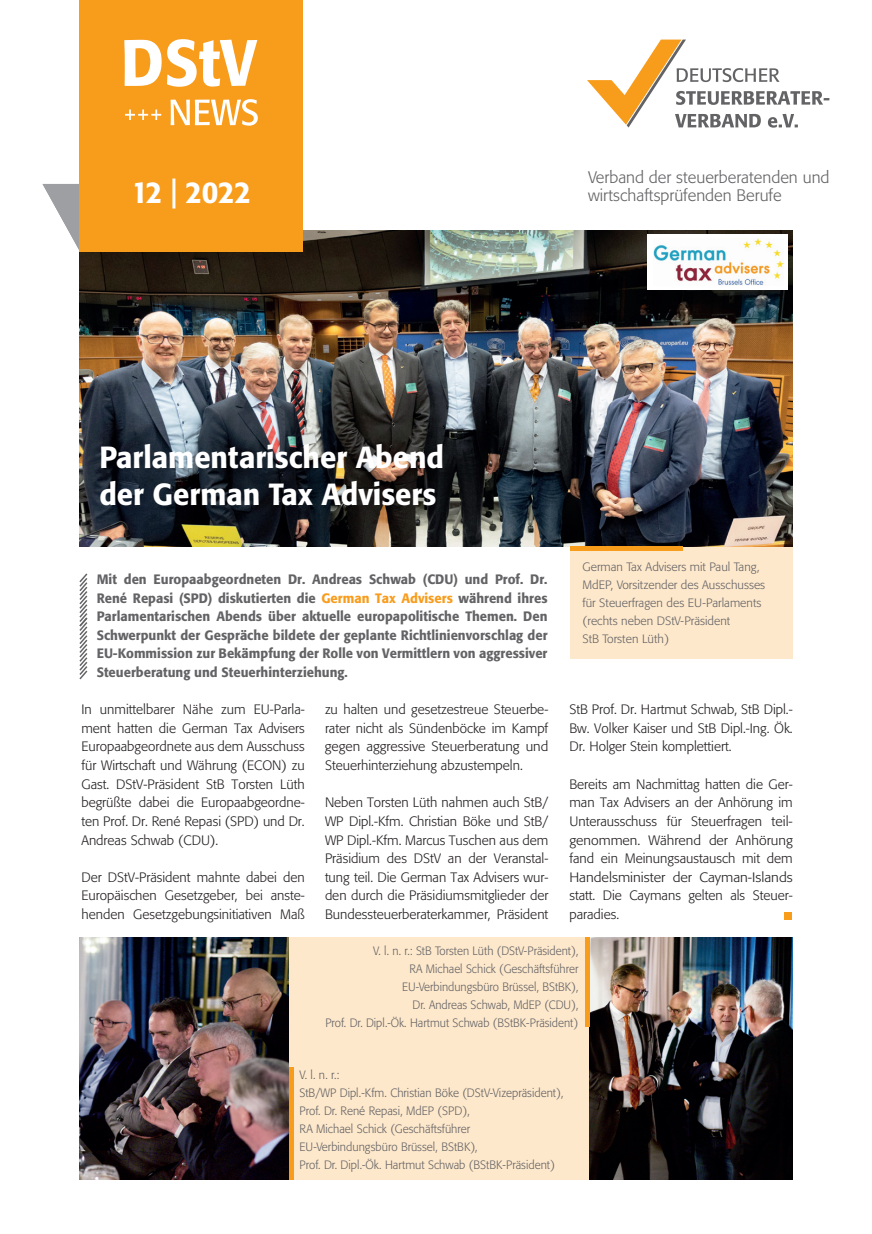
<style>
.page{position:relative;width:872px;height:1234px;background:#fff}
.page>*{position:absolute;margin:0;border:0;box-sizing:border-box;transform-origin:0 0}
.t1{font:500 30.3px/36.9px "Formata BQ";color:#fff;scale:.96 1}
.t2{font:500 30px "Formata BQ";letter-spacing:-.02em;color:#fff;scale:.95 1}
.t3{font:300 16.5px/18px "Formata BQ";color:#636366}
.t4{font:300 13.5px/18.6px "Formata BQ";color:#231f20;text-align:justify}
.t5{font:500 13.5px/18.6px "Formata BQ";color:#636366;text-align:justify;scale:.96 1}
.t6{font:300 12px/18px "Formata BQ";color:#636366;scale:.96 1}
.t7{font:300 12px/18px "Formata BQ";color:#636366;text-align:right;scale:.95 1}
.t8{font:300 12px/18px "Formata BQ";color:#636366}
.s1{color:#f89c1c}
</style>
<div class="page">
<svg style="left:587px;top:40px;width:242px;height:88px"></svg>
<div style="left:570px;top:538px;width:222px;height:120px;background:#fee8cb"></div>
<div style="left:269px;top:936px;width:333px;height:243px;background:#fee8cb"></div>
<img style="left:80px;top:230px;width:712px;height:316px">
<div style="left:784px;top:911px;width:8px;height:8px;background:#f89c1c"></div>
<img style="left:589px;top:936px;width:203px;height:243px">
<img style="left:80px;top:936px;width:209px;height:243px">
<svg style="left:43px;top:184px;width:37px;height:67px"></svg>
<div style="left:80px;top:0;width:223px;height:251px;background:#f89c1c"></div>
<svg style="left:124px;top:39px;width:133px;height:48px"></svg>
<svg style="left:171px;top:99px;width:87px;height:27px"></svg>
<svg style="left:125px;top:109px;width:36px;height:11px"></svg>
<div style="left:647px;top:234px;width:141px;height:56px;background:#fff"></div>
<img style="left:654px;top:238px;width:129px;height:47px">
<div style="left:570px;top:546px;width:113px;height:5px;background:#f89c1c"></div>
<hr style="left:585px;top:937px;width:4px;height:89px;background:#f89c1c">
<hr style="left:289px;top:1066px;width:4px;height:113px;background:#f89c1c">
<svg style="left:79px;top:573px;width:9px;height:107px"></svg>
<h2 class="t2" style="left:132px;top:174px;width:127px">12 | 2022</h2>
<p class="t3" style="left:588px;top:169px;width:243px">Verband der steuerberatenden und wirtschaftsprüfenden Berufe</p>
<h1 class="t1" style="left:99px;top:439px;width:361px">Parlamentarischer Abend der German Tax Advisers</h1>
<p class="t5" style="left:97px;top:569px;width:471px">Mit den Europaabgeordneten Dr. Andreas Schwab (CDU) und Prof. Dr.<br>René Repasi (SPD) diskutierten die <span class="s1">German Tax Advisers</span> während ihres Parlamentarischen Abends über aktuelle europapolitische Themen. Den Schwerpunkt der Gespräche bildete der geplante Richtlinienvorschlag der EU-Kommission zur Bekämpfung der Rolle von Vermittlern von aggressiver Steuerberatung und Steuerhinterziehung.</p>
<p class="t4" style="left:81px;top:700px;width:225px">In unmittelbarer Nähe zum EU-Parla&shy;ment hatten die German Tax Advisers Europaabgeordnete aus dem Ausschuss für Wirtschaft und Währung (ECON) zu Gast. DStV-Präsident StB Torsten Lüth begrüßte dabei die Europaabgeordne&shy;ten Prof. Dr. René Repasi (SPD) und Dr.<br>Andreas Schwab (CDU).</p>
<p class="t4" style="left:81px;top:867px;width:225px">Der DStV-Präsident mahnte dabei den Europäischen Gesetzgeber, bei anste&shy;henden Gesetzgebungsinitiativen Maß</p>
<p class="t4" style="left:325px;top:700px;width:225px">zu halten und gesetzestreue Steuerbe&shy;rater nicht als Sündenböcke im Kampf gegen aggressive Steuerberatung und Steuerhinterziehung abzustempeln.</p>
<p class="t4" style="left:325px;top:793px;width:225px">Neben Torsten Lüth nahmen auch StB/ WP Dipl.-Kfm. Christian Böke und StB/ WP Dipl.-Kfm. Marcus Tuschen aus dem Präsidium des DStV an der Veranstal&shy;tung teil. Die German Tax Advisers wur&shy;den durch die Präsidiumsmitglieder der Bundessteuerberaterkammer, Präsident</p>
<p class="t8" style="left:582px;top:557px;width:184px">German Tax Advisers mit Paul Tang,<br>MdEP, Vorsitzender des Ausschusses für Steuerfragen des EU-Parlaments (rechts neben DStV-Präsident<br>StB Torsten Lüth)</p>
<p class="t4" style="left:569px;top:700px;width:225px">StB Prof. Dr. Hartmut Schwab, StB Dipl.- Bw. Volker Kaiser und StB Dipl.-Ing. Ök.<br>Dr. Holger Stein komplettiert.</p>
<p class="t4" style="left:569px;top:774px;width:225px">Bereits am Nachmittag hatten die Ger&shy;man Tax Advisers an der Anhörung im Unterausschuss für Steuerfragen teil&shy;genommen. Während der Anhörung fand ein Meinungsaustausch mit dem Handelsminister der Cayman-Islands statt. Die Caymans gelten als Steuer&shy;paradies.</p>
<p class="t7" style="left:325px;top:942px;width:268px">V. l. n. r.: StB Torsten Lüth (DStV-Präsident),<br>RA Michael Schick (Geschäftsführer EU-Verbindungsbüro Brüssel, BStBK),<br>Dr. Andreas Schwab, MdEP (CDU),<br>Prof. Dr. Dipl.-Ök. Hartmut Schwab (BStBK-Präsident)</p>
<p class="t6" style="left:299px;top:1065px;width:276px">V. l. n. r.:<br>StB/WP Dipl.-Kfm. Christian Böke (DStV-Vizepräsident), Prof. Dr. René Repasi, MdEP (SPD),<br>RA Michael Schick (Geschäftsführer EU-Verbindungsbüro Brüssel, BStBK),<br>Prof. Dr. Dipl.-Ök. Hartmut Schwab (BStBK-Präsident)</p>
</div>
